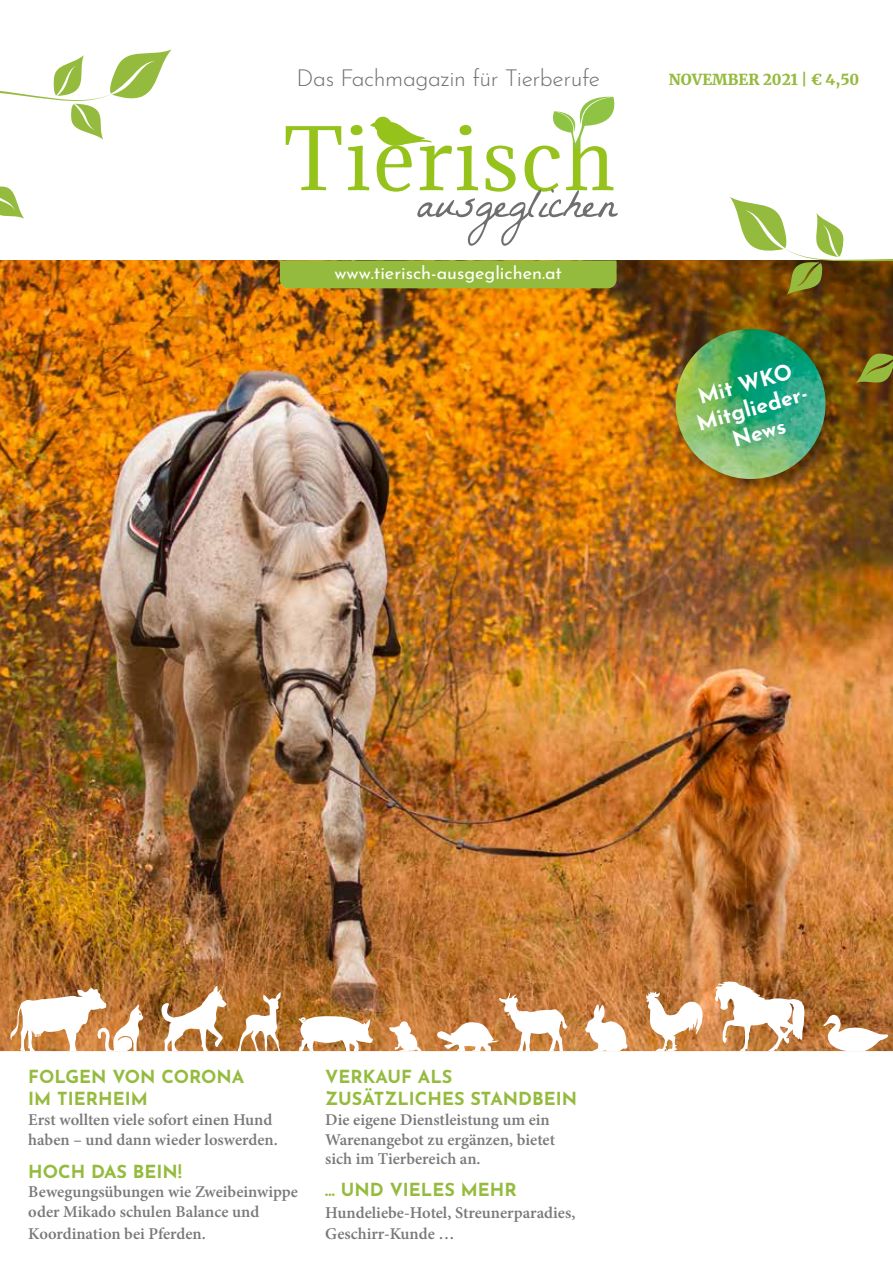
<style>
.page{position:relative;width:893px;height:1263px;background:#fff}
.page>*{position:absolute;margin:0;border:0;box-sizing:border-box;transform-origin:0 0}
.t1{font:300 23.1px "Josefin Sans";letter-spacing:-.02em;color:#6f6f6f}
.t2{font:700 21.6px/25.2px "Josefin Sans";color:#fff;text-align:center}
.t3{font:700 18px/21.6px "Josefin Sans";color:#95bb3e}
.t4{font:18px "Josefin Sans";color:#fff}
.t5{font:600 16.5px/19.8px "Minion Pro";color:#797978}
.t6{font:900 15px "Merriweather";color:#95bb3e}
</style>
<div class="page">
<img style="left:0;top:261px;width:893px;height:720px">
<div style="left:673px;top:327px;width:169px;height:169px;background:#000;opacity:.4"></div>
<img style="left:676px;top:329px;width:150px;height:150px;border-radius:75px">
<svg style="left:0;top:49px;width:172px;height:170px"></svg>
<img style="left:730px;top:197px;width:163px;height:265px">
<div style="left:280px;top:260px;width:337px;height:28px;background:#95bb3e"></div>
<svg style="left:286px;top:126px;width:55px;height:64px"></svg>
<svg style="left:348px;top:96px;width:270px;height:150px"></svg>
<svg style="left:0;top:981px;width:893px;height:70px"></svg>
<h1 class="t1" style="left:297px;top:60px;width:305px">Das Fachmagazin für Tierberufe</h1>
<p class="t4" style="left:334px;top:258px;width:229px">www.tierisch-ausgeglichen.at</p>
<p class="t6" style="left:669px;top:69px;width:192px">NOVEMBER 2021 | € 4,50</p>
<h2 class="t2" style="left:686px;top:384px;width:120px;rotate:-16deg">Mit WKO<br>Mitglieder-<br>News</h2>
<p class="t3" style="left:28px;top:1064px;width:218px">FOLGEN VON CORONA<br>IM TIERHEIM</p>
<p class="t5" style="left:28px;top:1109px;width:251px">Erst wollten viele sofort einen Hund haben – und dann wieder loswerden.</p>
<p class="t3" style="left:28px;top:1158px;width:155px">HOCH DAS BEIN!</p>
<p class="t5" style="left:28px;top:1182px;width:271px">Bewegungsübungen wie Zweibeinwippe oder Mikado schulen Balance und</p>
<p class="t5" style="left:28px;top:1223px;width:179px">Koordination bei Pferden.</p>
<p class="t3" style="left:325px;top:1064px;width:253px">VERKAUF ALS<br>ZUSÄTZLICHES STANDBEIN</p>
<p class="t5" style="left:325px;top:1109px;width:231px">Die eigene Dienstleistung um ein<br>Warenangebot zu ergänzen, bietet sich im Tierbereich an.</p>
<p class="t3" style="left:325px;top:1176px;width:193px">… UND VIELES MEHR</p>
<p class="t5" style="left:325px;top:1201px;width:252px;line-height:21.8px">Hundeliebe-Hotel, Streunerparadies,<br>Geschirr-Kunde …</p>
</div>
